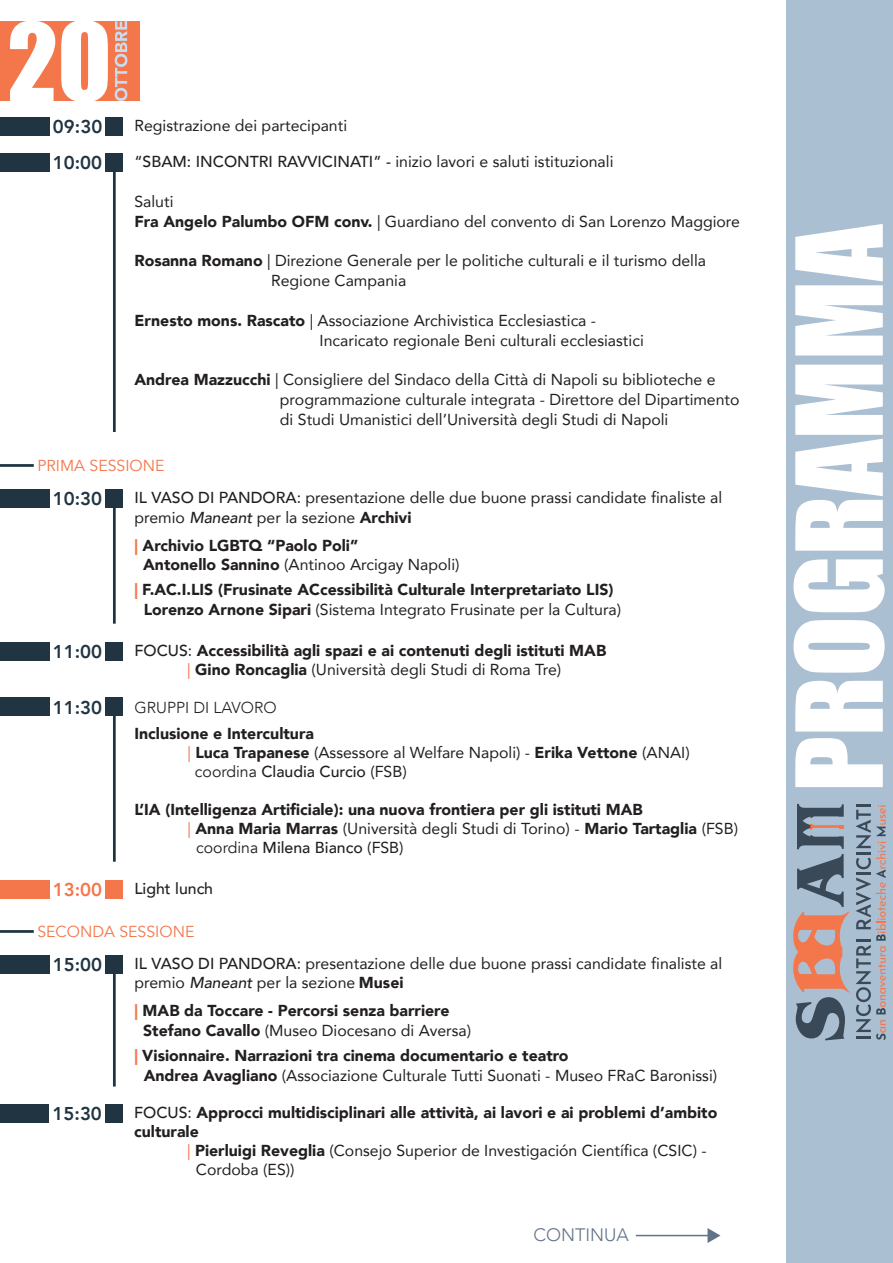
<style>
.page{position:relative;width:893px;height:1263px;background:#fff}
.page>*{position:absolute;margin:0;border:0;box-sizing:border-box;transform-origin:0 0}
.t1{font:110.55px "Impact";color:#fff}
.t2{font:800 18.45px "Avenir";color:#203442}
.t3{font:800 18.45px "Avenir";color:#f4774b}
.t4{font:300 18px "Avenir";color:#627387}
.t5{font:15.9px/19.8px "Avenir";color:#231f20}
.t6{font:900 15.9px/19.8px "Avenir";color:#231f20}
.t7{font:500 15.9px "Avenir";color:#231f20}
.t8{font:15.9px "Avenir";color:#f4774b}
.t9{font:300 15.9px "Avenir";color:#231f20}
.s1{font-weight:500}
.s2{font-weight:900}
.s3{font-weight:500;font-style:italic}
.s4{color:#f4774c}
.s5{font-weight:400}
.s6{font-weight:400;color:#f4774c}
</style>
<div class="page">
<div style="left:786px;top:0;width:107px;height:1263px;background:#abbfd2"></div>
<hr style="left:636px;top:1235px;width:74px;height:1px;background:#627387">
<svg style="left:707px;top:1228px;width:13px;height:15px"></svg>
<svg style="left:793px;top:804px;width:57px;height:236px"></svg>
<svg style="left:856px;top:805px;width:30px;height:235px"></svg>
<hr style="left:856px;top:804px;width:15px;height:3px;background:#394957">
<div style="left:0;top:1104px;width:49px;height:19px;background:#203442"></div>
<div style="left:106px;top:1104px;width:17px;height:19px;background:#203442"></div>
<div style="left:0;top:21px;width:140px;height:80px;background:#f4774b"></div>
<svg style="left:10px;top:21px;width:45px;height:80px"></svg>
<svg style="left:61px;top:21px;width:47px;height:80px"></svg>
<svg style="left:115px;top:21px;width:12px;height:80px"></svg>
<div style="left:0;top:153px;width:49px;height:19px;background:#203442"></div>
<div style="left:0;top:117px;width:49px;height:19px;background:#203442"></div>
<div style="left:106px;top:117px;width:17px;height:19px;background:#203442"></div>
<div style="left:106px;top:153px;width:17px;height:19px;background:#203442"></div>
<div style="left:0;top:489px;width:49px;height:19px;background:#203442"></div>
<div style="left:106px;top:489px;width:17px;height:19px;background:#203442"></div>
<hr style="left:113px;top:505px;width:3px;height:119px;background:#1f3442">
<div style="left:0;top:642px;width:49px;height:19px;background:#203442"></div>
<div style="left:106px;top:642px;width:17px;height:19px;background:#203442"></div>
<div style="left:0;top:697px;width:49px;height:19px;background:#203442"></div>
<div style="left:106px;top:697px;width:17px;height:19px;background:#203442"></div>
<hr style="left:113px;top:716px;width:3px;height:146px;background:#1f3442">
<div style="left:0;top:880px;width:49px;height:18px;background:#f4774b"></div>
<div style="left:106px;top:880px;width:17px;height:18px;background:#f4774b"></div>
<div style="left:0;top:955px;width:49px;height:18px;background:#203442"></div>
<div style="left:106px;top:955px;width:17px;height:18px;background:#203442"></div>
<hr style="left:113px;top:973px;width:3px;height:113px;background:#1f3442">
<hr style="left:113px;top:170px;width:3px;height:262px;background:#1f3442">
<hr style="left:0;top:464px;width:34px;height:3px;background:#1f3442">
<hr style="left:0;top:930px;width:34px;height:3px;background:#1f3442">
<p class="t2" style="left:53px;top:115px;width:51px">09:30</p>
<p class="t5" style="left:134px;top:116px;width:214px">Registrazione dei partecipanti</p>
<p class="t2" style="left:53px;top:151px;width:51px">10:00</p>
<p class="t5" style="left:134px;top:152px;width:481px"><span class="s1">“SBAM: INCONTRI RAVVICINATI” -</span> inizio lavori e saluti istituzionali</p>
<p class="t5" style="left:134px;top:192px;width:607px">Saluti<br><span class="s2">Fra Angelo Palumbo OFM conv.</span> | Guardiano del convento di San Lorenzo Maggiore</p>
<p class="t5" style="left:271px;top:251px;width:437px;text-indent:-137px"><span class="s2">Rosanna Romano</span> | Direzione Generale per le politiche culturali e il turismo della<br>Regione Campania</p>
<p class="t5" style="left:320px;top:311px;width:326px;text-indent:-185px"><span class="s2">Ernesto mons. Rascato</span> | Associazione Archivistica Ecclesiastica -<br>Incaricato regionale Beni culturali ecclesiastici</p>
<p class="t5" style="left:280px;top:370px;width:461px;text-indent:-146px"><span class="s2">Andrea Mazzucchi</span> | Consigliere del Sindaco della Città di Napoli su biblioteche e programmazione culturale integrata - Direttore del Dipartimento di Studi Umanistici dell’Università degli Studi di Napoli</p>
<p class="t8" style="left:37px;top:455px;width:129px">PRIMA SESSIONE</p>
<p class="t2" style="left:53px;top:487px;width:51px">10:30</p>
<p class="t5" style="left:134px;top:488px;width:589px"><span class="s1">IL VASO DI PANDORA</span>: presentazione delle due buone prassi candidate finaliste al premio <span class="s3">Maneant</span> per la sezione <span class="s2">Archivi</span></p>
<p class="t6" style="left:143px;top:536px;width:318px;text-indent:-9px"><span class="s4">|</span> Archivio LGBTQ “Paolo Poli”<br>Antonello Sannino <span class="s5">(Antinoo Arcigay Napoli)</span></p>
<p class="t6" style="left:134px;top:580px;width:488px;text-align:center"><span class="s4">|</span> F.AC.I.LIS (Frusinate ACcessibilità Culturale Interpretariato LIS)<br>Lorenzo Arnone Sipari <span class="s5">(Sistema Integrato Frusinate per la Cultura)</span></p>
<p class="t6" style="left:134px;top:641px;width:473px;line-height:19px;text-align:center"><span class="s1">FOCUS</span><span class="s5">:</span> Accessibilità agli spazi e ai contenuti degli istituti MAB <span class="s6">|</span> Gino Roncaglia <span class="s5">(Università degli Studi di Roma Tre)</span></p>
<p class="t2" style="left:53px;top:640px;width:51px">11:00</p>
<p class="t2" style="left:53px;top:695px;width:51px">11:30</p>
<p class="t9" style="left:134px;top:697px;width:144px">GRUPPI DI LAVORO</p>
<p class="t6" style="left:135px;top:724px;width:181px">Inclusione e Intercultura</p>
<p class="t5" style="left:187px;top:743px;width:504px"><span class="s4">|</span> <span class="s2">Luca Trapanese</span> (Assessore al Welfare Napoli) - <span class="s2">Erika Vettone</span> (ANAI)</p>
<p class="t7" style="left:195px;top:761px;width:213px"><span class="s5">coordina</span> Claudia Curcio <span class="s5">(FSB)</span></p>
<p class="t6" style="left:135px;top:800px;width:510px">L’IA (Intelligenza Artificiale): una nuova frontiera per gli istituti MAB</p>
<p class="t5" style="left:187px;top:819px;width:552px"><span class="s4">|</span> <span class="s2">Anna Maria Marras</span> (Università degli Studi di Torino) - <span class="s2">Mario Tartaglia</span> (FSB)</p>
<p class="t7" style="left:196px;top:837px;width:209px"><span class="s5">coordina</span> Milena Bianco <span class="s5">(FSB)</span></p>
<p class="t3" style="left:53px;top:877px;width:51px">13:00</p>
<p class="t7" style="left:134px;top:878px;width:80px">Light lunch</p>
<p class="t8" style="left:37px;top:921px;width:159px">SECONDA SESSIONE</p>
<p class="t2" style="left:53px;top:952px;width:51px">15:00</p>
<p class="t5" style="left:134px;top:953px;width:589px"><span class="s1">IL VASO DI PANDORA</span>: presentazione delle due buone prassi candidate finaliste al premio <span class="s3">Maneant</span> per la sezione <span class="s2">Musei</span></p>
<p class="t6" style="left:143px;top:1001px;width:329px;text-indent:-9px"><span class="s4">|</span> MAB da Toccare - Percorsi senza barriere<br>Stefano Cavallo <span class="s5">(Museo Diocesano di Aversa)</span></p>
<p class="t6" style="left:144px;top:1046px;width:575px;text-indent:-9px"><span class="s4">|</span> Visionnaire. Narrazioni tra cinema documentario e teatro<br>Andrea Avagliano <span class="s5">(Associazione Culturale Tutti Suonati - Museo FRaC Baronissi)</span></p>
<p class="t2" style="left:53px;top:1102px;width:51px">15:30</p>
<p class="t6" style="left:134px;top:1103px;width:585px;line-height:19px"><span class="s1">FOCUS</span><span class="s5">:</span> Approcci multidisciplinari alle attività, ai lavori e ai problemi d’ambito culturale</p>
<p class="t5" style="left:196px;top:1141px;width:512px;line-height:19px;text-indent:-9px"><span class="s4">|</span> <span class="s2">Pierluigi Reveglia</span> (Consejo Superior de Investigación Científica (CSIC) -<br>Cordoba (ES))</p>
<p class="t4" style="left:533px;top:1223px;width:97px">CONTINUA</p>
<h1 class="t1" style="left:771px;top:792px;width:570px;rotate:-90deg">PROGRAMMA</h1>
</div>
